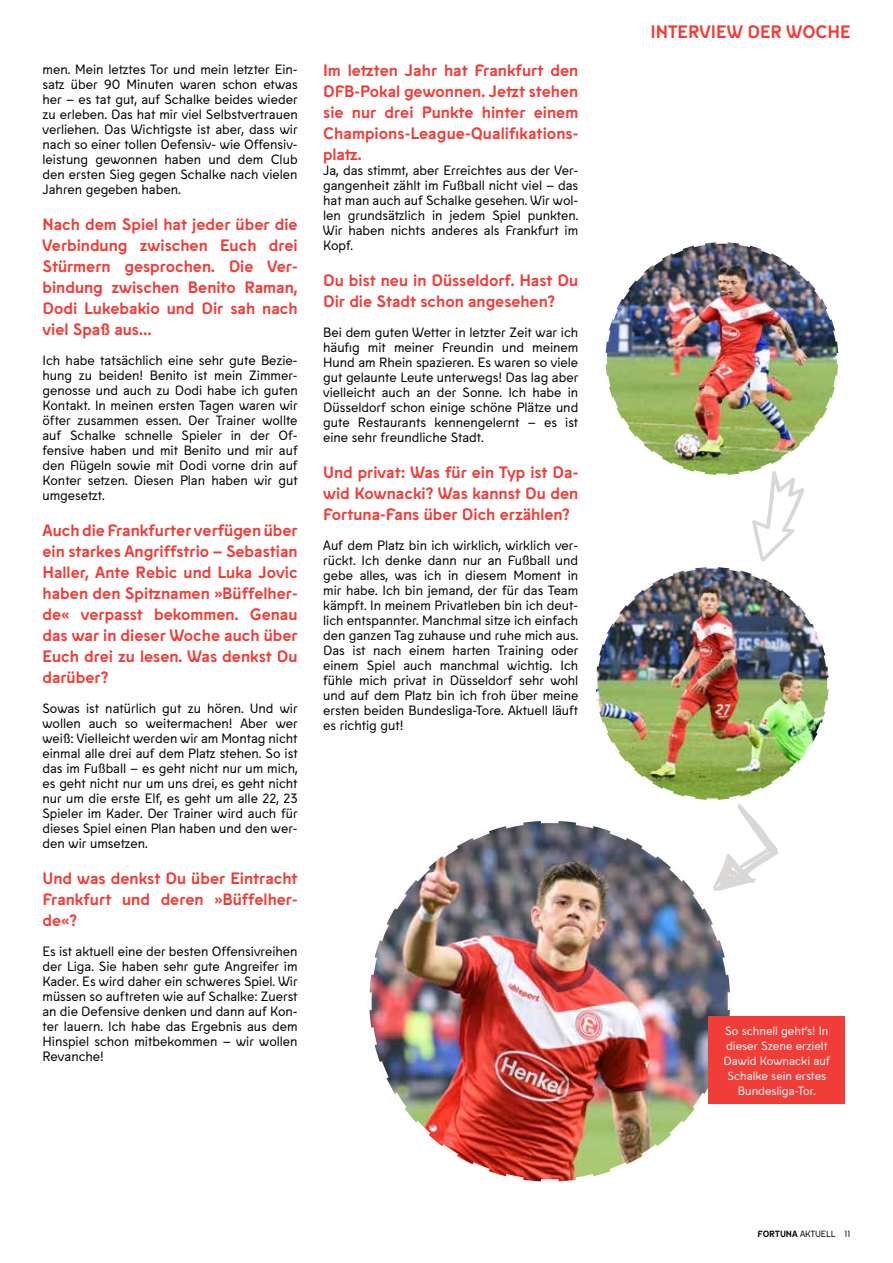
<style>
.page{position:relative;width:893px;height:1263px;background:#fff}
.page>*{position:absolute;margin:0;border:0;box-sizing:border-box;transform-origin:0 0}
.t1{font:700 18px "Fortuna Sans";letter-spacing:.005em;color:#f03d38}
.t2{font:700 16.5px/21px "Fortuna Sans";color:#f03d38;text-align:justify}
.t3{font:13.5px/15px "Fortuna Sans";color:#000;text-align:justify}
.t4{font:12px/15px "Fortuna Sans";color:#fcfcfc;text-align:center}
.t5{font:9px "Fortuna Sans";letter-spacing:.005em;color:#000}
.s1{font-weight:700}
</style>
<div class="page">
<img style="left:605px;top:242px;width:234px;height:233px">
<img style="left:596px;top:567px;width:233px;height:125px">
<img style="left:369px;top:821px;width:361px;height:361px">
<img style="left:720px;top:367px;width:119px;height:303px">
<img style="left:562px;top:692px;width:267px;height:288px">
<div style="left:708px;top:1016px;width:137px;height:88px;background:#f03d38"></div>
<p class="t3" style="left:43px;top:61px;width:257px">men. Mein letztes Tor und mein letzter Ein&shy;satz über 90 Minuten waren schon etwas her – es tat gut, auf Schalke beides wieder zu erleben. Das hat mir viel Selbstvertrauen verliehen. Das Wichtigste ist aber, dass wir nach so einer tollen Defensiv- wie Offensiv&shy;leistung gewonnen haben und dem Club den ersten Sieg gegen Schalke nach vielen Jahren gegeben haben.</p>
<p class="t2" style="left:43px;top:213px;width:257px">Nach dem Spiel hat jeder über die Verbindung zwischen Euch drei Stürmern gesprochen. Die Ver&shy;bindung zwischen Benito Raman, Dodi Lukebakio und Dir sah nach viel Spaß aus…</p>
<p class="t3" style="left:43px;top:352px;width:257px">Ich habe tatsächlich eine sehr gute Bezie&shy;hung zu beiden! Benito ist mein Zimmer&shy;genosse und auch zu Dodi habe ich guten Kontakt. In meinen ersten Tagen waren wir öfter zusammen essen. Der Trainer wollte auf Schalke schnelle Spieler in der Of&shy;fensive haben und mit Benito und mir auf den Flügeln sowie mit Dodi vorne drin auf Konter setzen. Diesen Plan haben wir gut umgesetzt.</p>
<p class="t2" style="left:43px;top:519px;width:257px">Auch die Frankfurter verfügen über ein starkes Angriffstrio – Sebastian Haller, Ante Rebic und Luka Jovic haben den Spitznamen »Büffelher&shy;de« verpasst bekommen. Genau das war in dieser Woche auch über Euch drei zu lesen. Was denkst Du darüber?</p>
<p class="t3" style="left:43px;top:700px;width:257px">Sowas ist natürlich gut zu hören. Und wir wollen auch so weitermachen! Aber wer weiß: Vielleicht werden wir am Montag nicht einmal alle drei auf dem Platz stehen. So ist das im Fußball – es geht nicht nur um mich, es geht nicht nur um uns drei, es geht nicht nur um die erste Elf, es geht um alle 22, 23<br>Spieler im Kader. Der Trainer wird auch für dieses Spiel einen Plan haben und den wer&shy;den wir umsetzen.</p>
<p class="t2" style="left:43px;top:867px;width:257px">Und was denkst Du über Eintracht Frankfurt und deren »Büffelher&shy;de«?</p>
<p class="t3" style="left:43px;top:943px;width:257px">Es ist aktuell eine der besten Offensivreihen der Liga. Sie haben sehr gute Angreifer im Kader. Es wird daher ein schweres Spiel. Wir müssen so auftreten wie auf Schalke: Zuerst an die Defensive denken und dann auf Kon&shy;ter lauern. Ich habe das Ergebnis aus dem Hinspiel schon mitbekommen – wir wollen Revanche!</p>
<p class="t2" style="left:323px;top:59px;width:257px">Im letzten Jahr hat Frankfurt den DFB-Pokal gewonnen. Jetzt stehen sie nur drei Punkte hinter einem Champions-League-Qualifikations&shy;platz.</p>
<p class="t3" style="left:323px;top:162px;width:257px">Ja, das stimmt, aber Erreichtes aus der Ver&shy;gangenheit zählt im Fußball nicht viel – das hat man auch auf Schalke gesehen. Wir wol&shy;len grundsätzlich in jedem Spiel punkten.<br>Wir haben nichts anderes als Frankfurt im Kopf.</p>
<p class="t2" style="left:323px;top:269px;width:257px">Du bist neu in Düsseldorf. Hast Du<br>Dir die Stadt schon angesehen?</p>
<p class="t3" style="left:323px;top:324px;width:257px">Bei dem guten Wetter in letzter Zeit war ich häufig mit meiner Freundin und meinem Hund am Rhein spazieren. Es waren so viele gut gelaunte Leute unterwegs! Das lag aber vielleicht auch an der Sonne. Ich habe in Düsseldorf schon einige schöne Plätze und gute Restaurants kennengelernt – es ist eine sehr freundliche Stadt.</p>
<p class="t2" style="left:323px;top:461px;width:257px">Und privat: Was für ein Typ ist Da&shy;wid Kownacki? Was kannst Du den Fortuna-Fans über Dich erzählen?</p>
<p class="t3" style="left:323px;top:537px;width:257px">Auf dem Platz bin ich wirklich, wirklich ver&shy;rückt. Ich denke dann nur an Fußball und gebe alles, was ich in diesem Moment in mir habe. Ich bin jemand, der für das Team kämpft. In meinem Privatleben bin ich deut&shy;lich entspannter. Manchmal sitze ich einfach den ganzen Tag zuhause und ruhe mich aus.<br>Das ist nach einem harten Training oder einem Spiel auch manchmal wichtig. Ich fühle mich privat in Düsseldorf sehr wohl und auf dem Platz bin ich froh über meine ersten beiden Bundesliga-Tore. Aktuell läuft es richtig gut!</p>
<h1 class="t1" style="left:651px;top:17px;width:201px">INTERVIEW DER WOCHE</h1>
<p class="t4" style="left:724px;top:1023px;width:108px">So schnell geht’s! In dieser Szene erzielt<br>Dawid Kownacki auf<br>Schalke sein erstes<br>Bundesliga-Tor.</p>
<p class="t5" style="left:757px;top:1227px;width:95px"><span class="s1">FORTUNA</span> AKTUELL 11</p>
</div>
